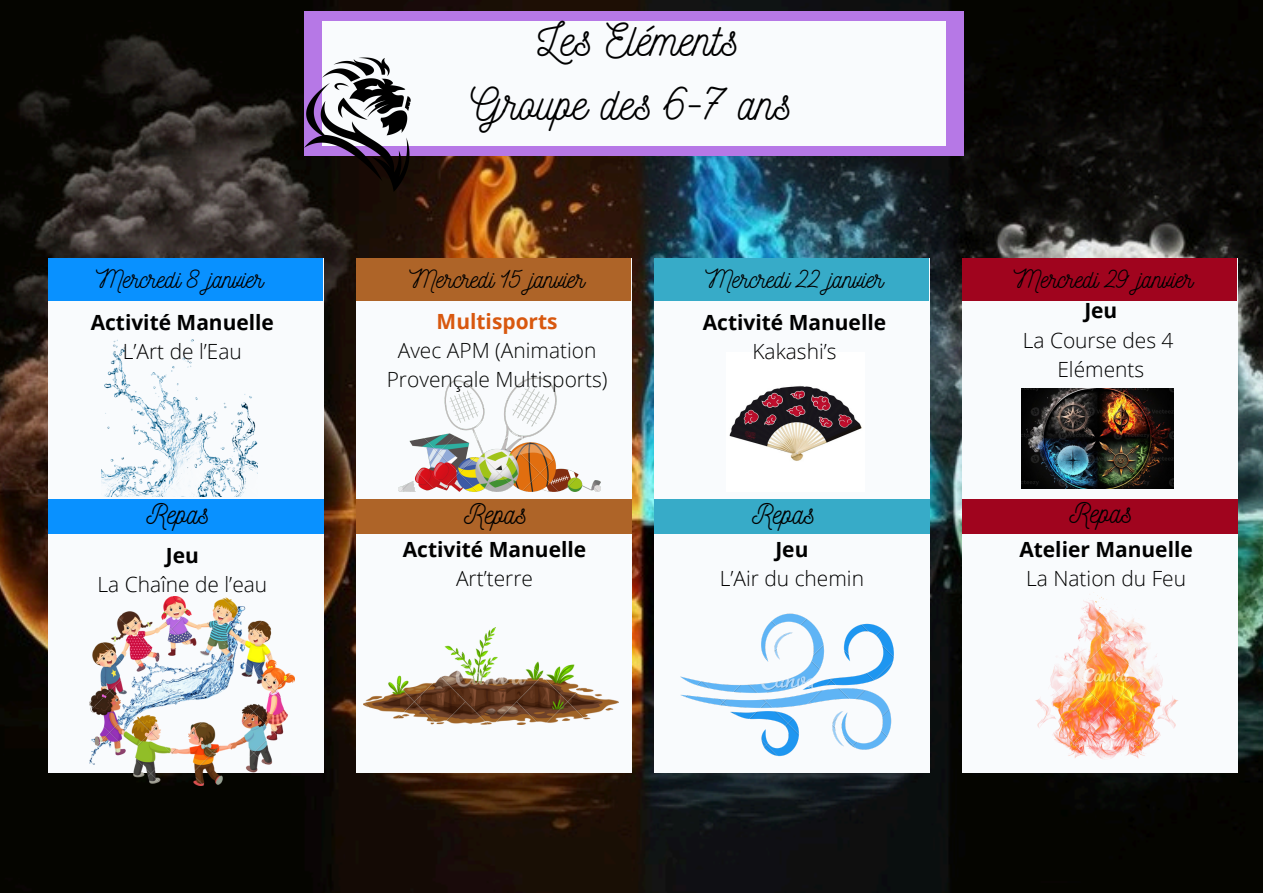
<style>
.page{position:relative;width:1263px;height:893px;background:#fff}
.page>*{position:absolute;margin:0;border:0;box-sizing:border-box;transform-origin:0 0}
.t1{font:45.45px/63.6px "Nickainley";color:#000;text-align:center}
.t2{font:28.5px "Nickainley";color:#000}
.t3{font:25.12px "Nickainley";color:#000}
.t4{font:300 20.92px "Open Sans";color:#000}
.t5{font:700 20.92px "Open Sans";color:#000}
.t6{font:300 20.92px "Open Sans";color:#030403}
.t7{font:700 20.92px "Open Sans";color:#d8580f}
</style>
<div class="page">
<img style="left:0;top:0;width:1263px;height:893px">
<div style="left:304px;top:11px;width:660px;height:145px;background:#b678e6"></div>
<div style="left:322px;top:21px;width:624px;height:125px;background:#f9fbfd"></div>
<div style="left:654px;top:258px;width:275px;height:515px;background:#f9fbfd"></div>
<div style="left:962px;top:258px;width:275px;height:515px;background:#f9fbfd"></div>
<div style="left:654px;top:499px;width:275px;height:34px;background:#37abc8"></div>
<div style="left:962px;top:499px;width:275px;height:34px;background:#a0041e"></div>
<div style="left:654px;top:258px;width:275px;height:43px;background:#37abc8"></div>
<div style="left:962px;top:258px;width:275px;height:43px;background:#a0041e"></div>
<div style="left:48px;top:258px;width:276px;height:515px;background:#f9fbfd"></div>
<div style="left:356px;top:258px;width:275px;height:515px;background:#f9fbfd"></div>
<div style="left:48px;top:499px;width:276px;height:34px;background:#0991ff"></div>
<div style="left:356px;top:499px;width:275px;height:34px;background:#ae6428"></div>
<div style="left:48px;top:258px;width:275px;height:43px;background:#0991ff"></div>
<div style="left:356px;top:258px;width:275px;height:43px;background:#ae6428"></div>
<img style="left:282px;top:56px;width:135px;height:136px">
<img style="left:399px;top:377px;width:202px;height:114px">
<img style="left:102px;top:340px;width:155px;height:157px">
<img style="left:363px;top:627px;width:256px;height:97px">
<img style="left:681px;top:613px;width:213px;height:144px">
<img style="left:1022px;top:388px;width:152px;height:101px">
<img style="left:1035px;top:592px;width:143px;height:167px">
<img style="left:89px;top:596px;width:205px;height:189px">
<img style="left:729px;top:386px;width:133px;height:75px">
<p class="t1" style="left:471px;top:6px;width:323px">Les Eléments<br>Groupe des 6-7 ans</p>
<p class="t3" style="left:96px;top:263px;width:169px">Mercredi 8 janvier</p>
<h3 class="t3" style="left:409px;top:263px;width:177px">Mercredi 15 janvier</h3>
<p class="t3" style="left:705px;top:263px;width:180px">Mercredi 22 janvier</p>
<p class="t3" style="left:1014px;top:263px;width:181px">Mercredi 29 janvier</p>
<p class="t5" style="left:91px;top:307px;width:185px">Activité Manuelle</p>
<h3 class="t4" style="left:123px;top:336px;width:121px">L’Art de l’Eau</h3>
<h1 class="t2" style="left:147px;top:496px;width:64px">Repas</h1>
<p class="t5" style="left:166px;top:540px;width:35px">Jeu</p>
<h3 class="t4" style="left:97px;top:569px;width:171px">La Chaîne de l’eau</h3>
<h2 class="t7" style="left:437px;top:306px;width:122px">Multisports</h2>
<p class="t6" style="left:398px;top:335px;width:200px">Avec APM (Animation</p>
<p class="t6" style="left:387px;top:365px;width:222px">Provençale Multisports)</p>
<p class="t5" style="left:703px;top:307px;width:185px">Activité Manuelle</p>
<p class="t4" style="left:752px;top:336px;width:86px">Kakashi’s</p>
<p class="t5" style="left:1084px;top:296px;width:35px">Jeu</p>
<p class="t4" style="left:1023px;top:325px;width:152px">La Course des 4</p>
<p class="t4" style="left:1057px;top:354px;width:88px">Eléments</p>
<p class="t2" style="left:464px;top:496px;width:64px">Repas</p>
<h2 class="t2" style="left:752px;top:496px;width:64px">Repas</h2>
<p class="t2" style="left:1069px;top:495px;width:64px">Repas</p>
<p class="t5" style="left:403px;top:534px;width:185px">Activité Manuelle</p>
<p class="t4" style="left:456px;top:564px;width:79px">Art’terre</p>
<h2 class="t5" style="left:775px;top:534px;width:35px">Jeu</h2>
<p class="t4" style="left:720px;top:564px;width:146px">L’Air du chemin</p>
<p class="t5" style="left:1019px;top:534px;width:175px">Atelier Manuelle</p>
<p class="t4" style="left:1026px;top:564px;width:161px">La Nation du Feu</p>
</div>
